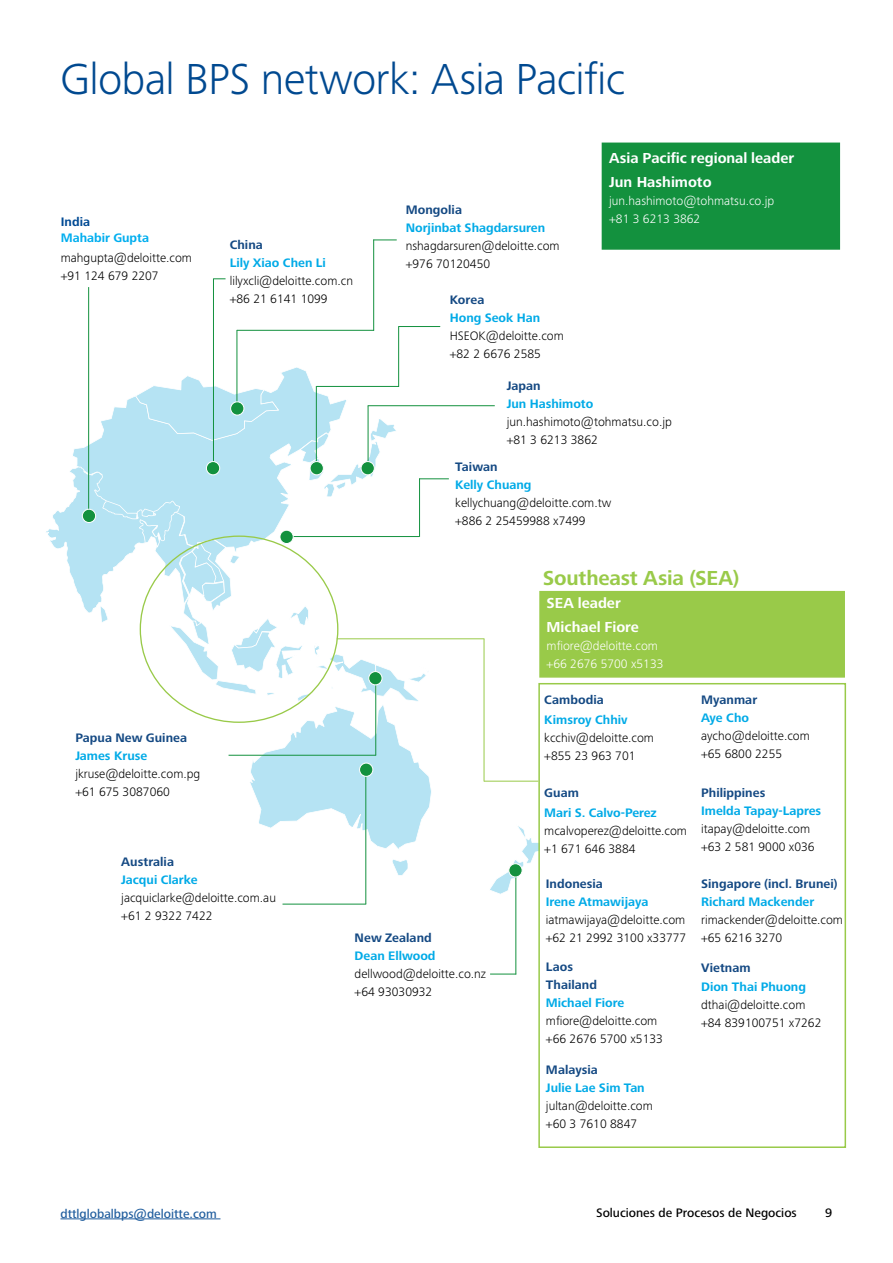
<style>
.page{position:relative;width:893px;height:1263px;background:#fff}
.page>*{position:absolute;margin:0;border:0;box-sizing:border-box;transform-origin:0 0}
.t1{font:300 45px "Frutiger Next Pro";letter-spacing:-.015em;color:#004990}
.t2{font:700 21px "Frutiger Next Pro";letter-spacing:-.01em;color:#99ca49}
.t3{font:700 15px/23.2px "Frutiger Next Pro";color:#fff}
.t4{font:300 12.75px/18px "Frutiger Next Pro";color:#000}
.t5{font:700 12.75px "Frutiger Next Pro";color:#00aae7}
.t6{font:700 12.75px/17.9px "Frutiger Next Pro";letter-spacing:.005em;color:#144983}
.t7{font:300 12.75px/18px "Frutiger Next Pro";color:#fff}
.t8{font:500 12.75px "Frutiger Next Pro";color:#000}
.t9{font:500 12.75px "Frutiger Next Pro";color:#215e9e}
.t10{font:700 12.75px "Frutiger Next Pro";color:#00aeef}
.t11{font:700 12.75px "Frutiger Next Pro";letter-spacing:.005em;color:#004a94}
</style>
<div class="page">
<hr style="left:60px;top:1218px;width:160px;height:1px;background:#215e9e">
<svg style="left:392px;top:859px;width:16px;height:17px"></svg>
<svg style="left:490px;top:826px;width:48px;height:68px"></svg>
<svg style="left:46px;top:375px;width:386px;height:476px"></svg>
<hr style="left:88px;top:287px;width:1px;height:230px;background:#13913e">
<hr style="left:213px;top:278px;width:1px;height:193px;background:#13913e">
<hr style="left:237px;top:330px;width:1px;height:79px;background:#13913e">
<hr style="left:316px;top:386px;width:1px;height:84px;background:#13913e">
<hr style="left:368px;top:406px;width:1px;height:64px;background:#13913e">
<hr style="left:398px;top:326px;width:1px;height:61px;background:#13913e">
<hr style="left:399px;top:326px;width:41px;height:1px;background:#13913e">
<hr style="left:373px;top:240px;width:1px;height:91px;background:#13913e">
<hr style="left:237px;top:330px;width:137px;height:1px;background:#13913e">
<svg style="left:373px;top:240px;width:24px;height:1px"></svg>
<svg style="left:214px;top:278px;width:12px;height:1px"></svg>
<hr style="left:316px;top:386px;width:83px;height:1px;background:#13913e">
<hr style="left:368px;top:405px;width:127px;height:1px;background:#13913e">
<hr style="left:291px;top:536px;width:128px;height:1px;background:#13913e">
<hr style="left:365px;top:772px;width:1px;height:132px;background:#13913e">
<hr style="left:375px;top:685px;width:1px;height:70px;background:#13913e">
<hr style="left:229px;top:755px;width:147px;height:1px;background:#13913e">
<hr style="left:282px;top:904px;width:84px;height:1px;background:#13913e">
<hr style="left:515px;top:875px;width:1px;height:99px;background:#13913e">
<svg style="left:490px;top:974px;width:26px;height:1px"></svg>
<hr style="left:419px;top:478px;width:1px;height:59px;background:#13913e">
<hr style="left:419px;top:478px;width:30px;height:1px;background:#13913e">
<div style="left:538px;top:683px;width:308px;height:465px;border:2px solid #99ca49"></div>
<div style="left:280px;top:530px;width:13px;height:13px;background:#13913e;border-radius:50%"></div>
<div style="left:280px;top:530px;width:14px;height:14px;border:1px solid #fff;border-radius:50%"></div>
<div style="left:310px;top:461px;width:13px;height:14px;background:#13913e;border-radius:50%"></div>
<div style="left:310px;top:461px;width:14px;height:14px;border:1px solid #fff;border-radius:50%"></div>
<div style="left:206px;top:461px;width:14px;height:14px;background:#13913e;border-radius:50%"></div>
<div style="left:206px;top:461px;width:14px;height:14px;border:1px solid #fff;border-radius:50%"></div>
<div style="left:231px;top:402px;width:13px;height:13px;background:#13913e;border-radius:50%"></div>
<div style="left:230px;top:401px;width:14px;height:14px;border:1px solid #fff;border-radius:50%"></div>
<div style="left:82px;top:509px;width:14px;height:13px;background:#13913e;border-radius:50%"></div>
<div style="left:82px;top:509px;width:14px;height:14px;border:1px solid #fff;border-radius:50%"></div>
<div style="left:360px;top:763px;width:13px;height:13px;background:#13913e;border-radius:50%"></div>
<div style="left:359px;top:763px;width:14px;height:14px;border:1px solid #fff;border-radius:50%"></div>
<div style="left:369px;top:671px;width:13px;height:14px;background:#13913e;border-radius:50%"></div>
<div style="left:368px;top:671px;width:14px;height:14px;border:1px solid #fff;border-radius:50%"></div>
<div style="left:509px;top:864px;width:13px;height:13px;background:#13913e;border-radius:50%"></div>
<div style="left:508px;top:863px;width:14px;height:14px;border:1px solid #fff;border-radius:50%"></div>
<div style="left:361px;top:461px;width:13px;height:14px;background:#13913e;border-radius:50%"></div>
<div style="left:361px;top:461px;width:14px;height:14px;border:1px solid #fff;border-radius:50%"></div>
<hr style="left:337px;top:638px;width:147px;height:1px;background:#99ca49">
<hr style="left:484px;top:639px;width:1px;height:142px;background:#99ca49">
<hr style="left:484px;top:781px;width:54px;height:1px;background:#99ca49">
<div style="left:602px;top:143px;width:238px;height:107px;background:#13913e;border:2px solid #13913e"></div>
<div style="left:539px;top:591px;width:306px;height:87px;background:#99ca49;border:2px solid #99ca49"></div>
<h1 class="t1" style="left:60px;top:53px;width:567px">Global BPS network: Asia Pacific</h1>
<p class="t11" style="left:61px;top:214px;width:31px">India</p>
<p class="t10" style="left:61px;top:231px;width:90px">Mahabir Gupta</p>
<p class="t4" style="left:61px;top:248px;width:133px">mahgupta@deloitte.com +91 124 679 2207</p>
<p class="t6" style="left:230px;top:236px;width:35px">China</p>
<p class="t5" style="left:230px;top:255px;width:98px">Lily Xiao Chen Li</p>
<p class="t4" style="left:230px;top:272px;width:125px">lilyxcli@deloitte.com.cn +86 21 6141 1099</p>
<p class="t6" style="left:75px;top:729px;width:113px">Papua New Guinea</p>
<p class="t5" style="left:75px;top:749px;width:73px">James Kruse</p>
<p class="t4" style="left:75px;top:765px;width:126px">jkruse@deloitte.com.pg +61 675 3087060</p>
<p class="t6" style="left:406px;top:201px;width:58px">Mongolia</p>
<p class="t5" style="left:406px;top:220px;width:141px">Norjinbat Shagdarsuren</p>
<p class="t4" style="left:406px;top:236px;width:156px">nshagdarsuren@deloitte.com +976 70120450</p>
<p class="t6" style="left:450px;top:291px;width:36px">Korea</p>
<p class="t5" style="left:450px;top:310px;width:92px">Hong Seok Han</p>
<p class="t4" style="left:450px;top:326px;width:116px">HSEOK@deloitte.com +82 2 6676 2585</p>
<p class="t3" style="left:609px;top:147px;width:186px">Asia Pacific regional leader<br>Jun Hashimoto</p>
<p class="t7" style="left:609px;top:191px;width:167px">jun.hashimoto@tohmatsu.co.jp +81 3 6213 3862</p>
<p class="t6" style="left:507px;top:377px;width:36px">Japan</p>
<p class="t5" style="left:507px;top:396px;width:88px">Jun Hashimoto</p>
<p class="t4" style="left:507px;top:412px;width:167px">jun.hashimoto@tohmatsu.co.jp +81 3 6213 3862</p>
<p class="t6" style="left:455px;top:458px;width:44px">Taiwan</p>
<p class="t5" style="left:455px;top:478px;width:78px">Kelly Chuang</p>
<p class="t4" style="left:455px;top:494px;width:158px">kellychuang@deloitte.com.tw +886 2 25459988 x7499</p>
<h2 class="t2" style="left:543px;top:566px;width:198px">Southeast Asia (SEA)</h2>
<p class="t3" style="left:547px;top:592px;width:94px">SEA leader<br>Michael Fiore</p>
<p class="t7" style="left:547px;top:636px;width:118px">mfiore@deloitte.com +66 2676 5700 x5133</p>
<p class="t6" style="left:544px;top:691px;width:61px">Cambodia</p>
<p class="t5" style="left:544px;top:712px;width:85px">Kimsroy Chhiv</p>
<p class="t4" style="left:544px;top:728px;width:111px">kcchiv@deloitte.com +855 23 963 701</p>
<p class="t6" style="left:544px;top:784px;width:36px">Guam</p>
<p class="t5" style="left:544px;top:805px;width:114px">Mari S. Calvo-Perez</p>
<p class="t4" style="left:544px;top:821px;width:144px">mcalvoperez@deloitte.com +1 671 646 3884</p>
<p class="t6" style="left:701px;top:691px;width:58px">Myanmar</p>
<p class="t5" style="left:701px;top:710px;width:49px">Aye Cho</p>
<p class="t4" style="left:701px;top:727px;width:110px">aycho@deloitte.com +65 6800 2255</p>
<p class="t6" style="left:701px;top:784px;width:66px">Philippines</p>
<p class="t5" style="left:701px;top:803px;width:122px">Imelda Tapay-Lapres</p>
<p class="t4" style="left:701px;top:820px;width:115px">itapay@deloitte.com +63 2 581 9000 x036</p>
<p class="t6" style="left:121px;top:853px;width:54px">Australia</p>
<p class="t5" style="left:121px;top:873px;width:78px">Jacqui Clarke</p>
<p class="t4" style="left:121px;top:889px;width:156px">jacquiclarke@deloitte.com.au +61 2 9322 7422</p>
<p class="t6" style="left:355px;top:929px;width:79px">New Zealand</p>
<p class="t5" style="left:355px;top:948px;width:82px">Dean Ellwood</p>
<p class="t4" style="left:355px;top:965px;width:133px">dellwood@deloitte.co.nz +64 93030932</p>
<p class="t6" style="left:546px;top:875px;width:59px">Indonesia</p>
<p class="t5" style="left:546px;top:895px;width:104px">Irene Atmawijaya</p>
<p class="t4" style="left:546px;top:911px;width:142px">iatmawijaya@deloitte.com +62 21 2992 3100 x33777</p>
<p class="t6" style="left:546px;top:958px;width:53px">Laos<br>Thailand</p>
<p class="t5" style="left:546px;top:995px;width:80px">Michael Fiore</p>
<p class="t4" style="left:546px;top:1011px;width:118px">mfiore@deloitte.com +66 2676 5700 x5133</p>
<p class="t6" style="left:546px;top:1061px;width:53px">Malaysia</p>
<p class="t5" style="left:546px;top:1080px;width:100px">Julie Lae Sim Tan</p>
<p class="t4" style="left:546px;top:1096px;width:108px">jultan@deloitte.com +60 3 7610 8847</p>
<p class="t6" style="left:701px;top:875px;width:138px">Singapore (incl. Brunei)</p>
<p class="t5" style="left:701px;top:895px;width:115px">Richard Mackender</p>
<p class="t4" style="left:701px;top:911px;width:143px">rimackender@deloitte.com +65 6216 3270</p>
<p class="t6" style="left:701px;top:958px;width:51px">Vietnam</p>
<p class="t5" style="left:701px;top:979px;width:106px">Dion Thai Phuong</p>
<p class="t4" style="left:701px;top:996px;width:122px">dthai@deloitte.com +84 839100751 x7262</p>
<p class="t9" style="left:60px;top:1206px;width:158px">dttlglobalbps@deloitte.com</p>
<p class="t8" style="left:596px;top:1206px;width:202px">Soluciones de Procesos de Negocios</p>
<p class="t8" style="left:825px;top:1206px;width:9px">9</p>
</div>
